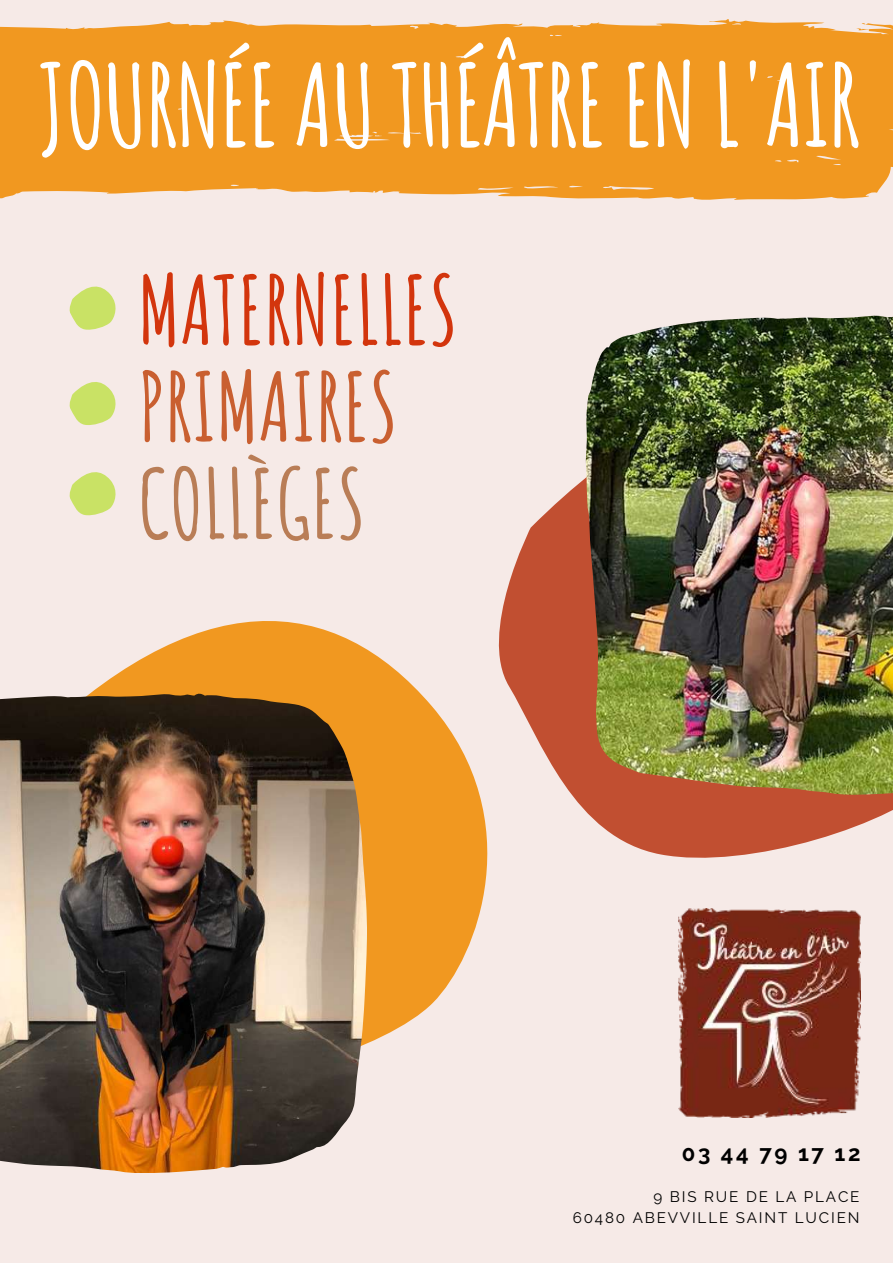
<style>
.page{position:relative;width:893px;height:1264px;background:#fff}
.page>*{position:absolute;margin:0;border:0;box-sizing:border-box;transform-origin:0 0}
.t1{font:700 112.35px "Amatic SC";letter-spacing:-.025em;color:#fff}
.t2{font:700 93.75px "Amatic SC";color:#d3350d}
.t3{font:700 93.75px "Amatic SC";color:#c95f30}
.t4{font:700 93.75px "Amatic SC";color:#b97d56}
.t5{font:700 22.05px "Raleway";letter-spacing:.12em;color:#000}
.t6{font:15.15px/20.9px "Raleway";letter-spacing:.12em;color:#000;text-align:right}
</style>
<div class="page">
<div style="left:0;top:0;width:892px;height:1262px;background:#f6eae7"></div>
<svg style="left:510px;top:478px;width:382px;height:380px;fill:#c14f31"></svg>
<img style="left:585px;top:315px;width:307px;height:479px">
<svg style="left:91px;top:578px;width:437px;height:466px"></svg>
<img style="left:0;top:693px;width:366px;height:479px">
<svg style="left:69px;top:286px;width:47px;height:44px"></svg>
<svg style="left:69px;top:382px;width:47px;height:43px"></svg>
<svg style="left:69px;top:472px;width:47px;height:44px"></svg>
<img style="left:678px;top:908px;width:182px;height:209px">
<svg style="left:0;top:19px;width:892px;height:181px;background:#f19d2e"></svg>
<h1 class="t1" style="left:38px;top:33px;width:824px">JOURNÉE AU THÉÂTRE EN L'AIR</h1>
<h2 class="t2" style="left:138px;top:250px;width:321px">MATERNELLES</h2>
<h2 class="t3" style="left:138px;top:346px;width:261px">PRIMAIRES</h2>
<h2 class="t4" style="left:138px;top:443px;width:229px">COLLÈGES</h2>
<h3 class="t5" style="left:681px;top:1140px;width:180px">03 44 79 17 12</h3>
<p class="t6" style="left:572px;top:1185px;width:288px">9 BIS RUE DE LA PLACE<br>60480 ABEVVILLE SAINT LUCIEN</p>
</div>
